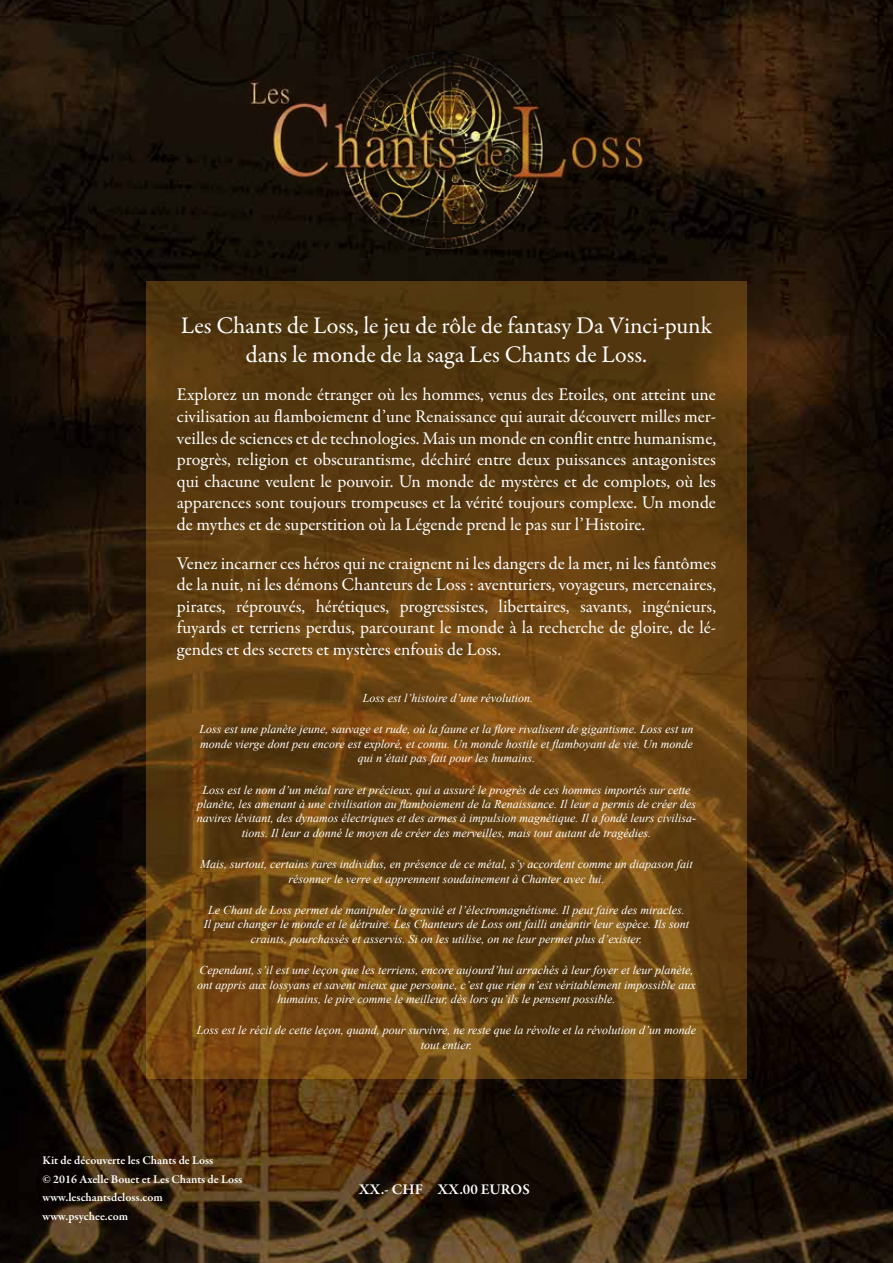
<style>
.page{position:relative;width:893px;height:1263px;background:#fff}
.page>*{position:absolute;margin:0;border:0;box-sizing:border-box;transform-origin:0 0}
.t1{font:24px/28.8px "Garamond Premr Pro";color:#fff;text-align:center}
.t2{font:18px/21.6px "Garamond Premr Pro";color:#fff;text-align:justify}
.t3{font:600 15px "Garamond Premr Pro";color:#fff}
.t4{font:italic 12px/14.4px "Times New Roman";color:#fff;text-align:center}
.t5{font:600 12px/18.5px "Garamond Premr Pro";color:#fff}
</style>
<div class="page">
<img style="left:0;top:0;width:893px;height:1263px">
<svg style="left:146px;top:282px;width:601px;height:797px;background:#623f10"></svg>
<img style="left:216px;top:42px;width:461px;height:217px">
<h1 class="t1" style="left:181px;top:312px;width:533px">Les Chants de Loss, le jeu de rôle de fantasy Da Vinci-punk dans le monde de la saga Les Chants de Loss.</h1>
<p class="t2" style="left:177px;top:384px;width:541px">Explorez un monde étranger où les hommes, venus des Etoiles, ont atteint une civilisation au flamboiement d’une Renaissance qui aurait découvert milles mer&shy;veilles de sciences et de technologies. Mais un monde en conflit entre humanisme, progrès, religion et obscurantisme, déchiré entre deux puissances antagonistes qui chacune veulent le pouvoir. Un monde de mystères et de complots, où les apparences sont toujours trompeuses et la vérité toujours complexe. Un monde de mythes et de superstition où la Légende prend le pas sur l’Histoire.</p>
<p class="t2" style="left:177px;top:553px;width:541px">Venez incarner ces héros qui ne craignent ni les dangers de la mer, ni les fantômes de la nuit, ni les démons Chanteurs de Loss : aventuriers, voyageurs, mercenaires, pirates, réprouvés, hérétiques, progressistes, libertaires, savants, ingénieurs, fuyards et terriens perdus, parcourant le monde à la recherche de gloire, de lé&shy;gendes et des secrets et mystères enfouis de Loss.</p>
<p class="t4" style="left:363px;top:690px;width:172px">Loss est l’histoire d’une révolution.</p>
<p class="t4" style="left:199px;top:722px;width:496px">Loss est une planète jeune, sauvage et rude, où la faune et la flore rivalisent de gigantisme. Loss est un monde vierge dont peu encore est exploré, et connu. Un monde hostile et flamboyant de vie. Un monde qui n’était pas fait pour les humains.</p>
<p class="t4" style="left:197px;top:782px;width:501px">Loss est le nom d’un métal rare et précieux, qui a assuré le progrès de ces hommes importés sur cette planète, les amenant à une civilisation au flamboiement de la Renaissance. Il leur a permis de créer des navires lévitant, des dynamos électriques et des armes à impulsion magnétique. Il a fondé leurs civilisa&shy;tions. Il leur a donné le moyen de créer des merveilles, mais tout autant de tragédies.</p>
<p class="t4" style="left:200px;top:857px;width:494px">Mais, surtout, certains rares individus, en présence de ce métal, s’y accordent comme un diapason fait résonner le verre et apprennent soudainement à Chanter avec lui.</p>
<p class="t4" style="left:204px;top:902px;width:487px">Le Chant de Loss permet de manipuler la gravité et l’électromagnétisme. Il peut faire des miracles.<br>Il peut changer le monde et le détruire. Les Chanteurs de Loss ont failli anéantir leur espèce. Ils sont craints, pourchassés et asservis. Si on les utilise, on ne leur permet plus d’exister.</p>
<p class="t4" style="left:197px;top:963px;width:500px">Cependant, s’il est une leçon que les terriens, encore aujourd’hui arrachés à leur foyer et leur planète, ont appris aux lossyans et savent mieux que personne, c’est que rien n’est véritablement impossible aux humains, le pire comme le meilleur, dès lors qu’ils le pensent possible.</p>
<p class="t4" style="left:197px;top:1023px;width:501px">Loss est le récit de cette leçon, quand, pour survivre, ne reste que la révolte et la révolution d’un monde tout entier.</p>
<p class="t5" style="left:43px;top:1152px;width:201px">Kit de découverte les Chants de Loss<br>© 2016 Axelle Bouet et Les Chants de Loss www.leschantsdeloss.com www.psychee.com</p>
<p class="t3" style="left:359px;top:1180px;width:173px">XX.- CHF XX.00 EUROS</p>
</div>
